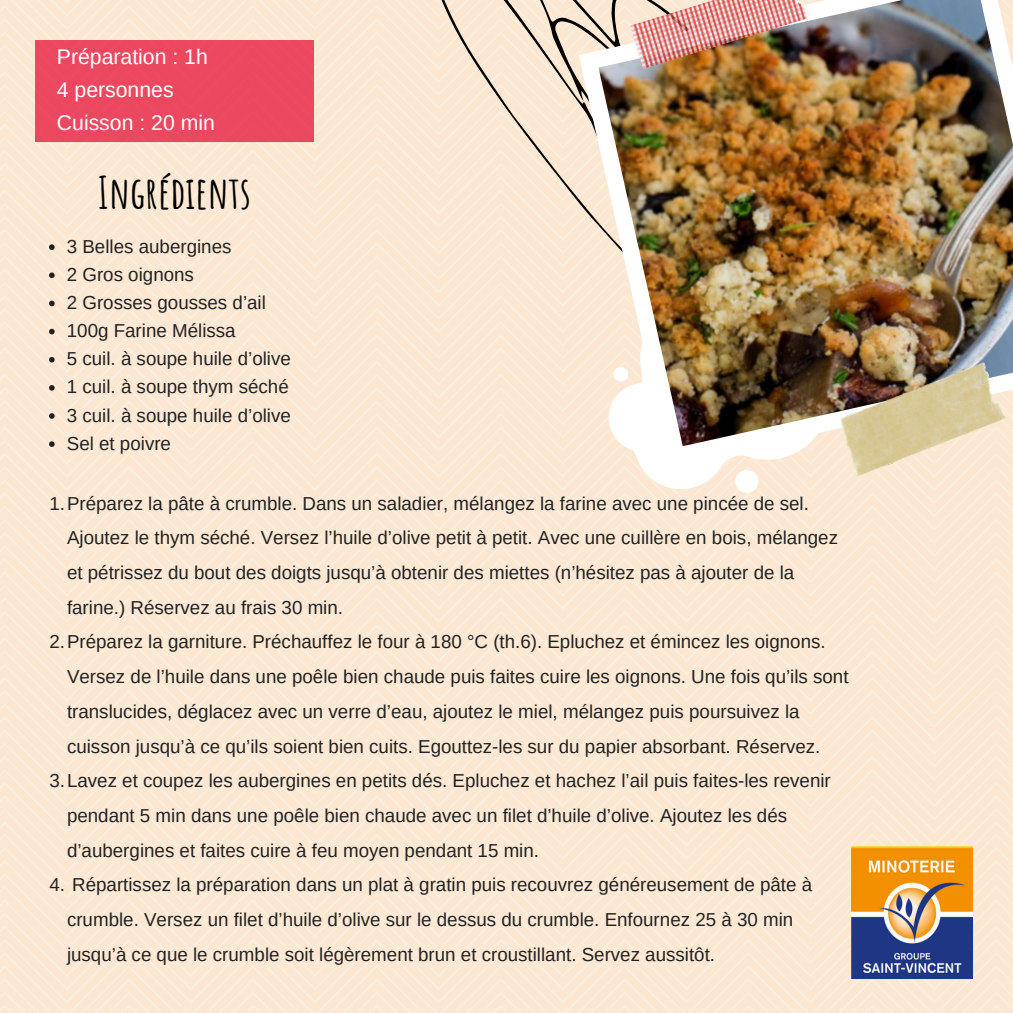
<style>
.page{position:relative;width:1013px;height:1013px;background:#fff}
.page>*{position:absolute;margin:0;border:0;box-sizing:border-box;transform-origin:0 0}
.t1{font:700 43.75px "Amatic SC";color:#000}
.t2{font:21.25px/32.9px "Arimo";color:#fff}
.t3{font:18.75px/28.1px "Arimo";color:#222}
</style>
<div class="page">
<img style="left:0;top:0;width:1012px;height:1012px">
<svg style="left:608px;top:466px;width:221px;height:27px"></svg>
<svg style="left:488px;top:274px;width:90px;height:47px;background:#fce9d4"></svg>
<svg style="left:427px;top:0;width:151px;height:274px;background:#f4e1cd"></svg>
<img style="left:578px;top:0;width:434px;height:466px">
<img style="left:830px;top:350px;width:182px;height:128px">
<div style="left:35px;top:41px;width:279px;height:100px;background:#eb485f"></div>
<img style="left:851px;top:848px;width:121px;height:130px">
<img style="left:630px;top:0;width:180px;height:69px">
<svg style="left:49px;top:244px;width:6px;height:6px"></svg>
<svg style="left:49px;top:272px;width:6px;height:6px"></svg>
<svg style="left:49px;top:300px;width:6px;height:6px"></svg>
<svg style="left:49px;top:329px;width:6px;height:5px"></svg>
<svg style="left:49px;top:357px;width:6px;height:5px"></svg>
<svg style="left:49px;top:385px;width:6px;height:5px"></svg>
<svg style="left:49px;top:413px;width:6px;height:6px"></svg>
<svg style="left:49px;top:441px;width:6px;height:6px"></svg>
<p class="t2" style="left:57px;top:40px;width:159px">Préparation : 1h<br>4 personnes<br>Cuisson : 20 min</p>
<h1 class="t1" style="left:98px;top:165px;width:155px">Ingrédients</h1>
<p class="t3" style="left:67px;top:232px;width:225px">3 Belles aubergines<br>2 Gros oignons<br>2 Grosses gousses d’ail<br>100g Farine Mélissa<br>5 cuil. à soupe huile d’olive<br>1 cuil. à soupe thym séché<br>3 cuil. à soupe huile d’olive<br>Sel et poivre</p>
<p class="t3" style="left:49px;top:489px;width:761px">1.Préparez la pâte à crumble. Dans un saladier, mélangez la farine avec une pincée de sel.</p>
<p class="t3" style="left:67px;top:524px;width:772px">Ajoutez le thym séché. Versez l’huile d’olive petit à petit. Avec une cuillère en bois, mélangez</p>
<p class="t3" style="left:67px;top:558px;width:728px">et pétrissez du bout des doigts jusqu’à obtenir des miettes (n’hésitez pas à ajouter de la</p>
<p class="t3" style="left:67px;top:593px;width:277px">farine.) Réservez au frais 30 min.</p>
<p class="t3" style="left:49px;top:628px;width:777px">2.Préparez la garniture. Préchauffez le four à 180 °C (th.6). Epluchez et émincez les oignons.</p>
<p class="t3" style="left:67px;top:662px;width:783px">Versez de l’huile dans une poêle bien chaude puis faites cuire les oignons. Une fois qu’ils sont</p>
<p class="t3" style="left:67px;top:697px;width:734px">translucides, déglacez avec un verre d’eau, ajoutez le miel, mélangez puis poursuivez la</p>
<p class="t3" style="left:67px;top:732px;width:755px">cuisson jusqu’à ce qu’ils soient bien cuits. Egouttez-les sur du papier absorbant. Réservez.</p>
<p class="t3" style="left:49px;top:766px;width:782px">3.Lavez et coupez les aubergines en petits dés. Epluchez et hachez l’ail puis faites-les revenir</p>
<p class="t3" style="left:67px;top:801px;width:721px">pendant 5 min dans une poêle bien chaude avec un filet d’huile d’olive. Ajoutez les dés</p>
<p class="t3" style="left:67px;top:836px;width:473px">d’aubergines et faites cuire à feu moyen pendant 15 min.</p>
<p class="t3" style="left:67px;top:867px;width:746px;line-height:34.8px;text-indent:-17px">4. Répartissez la préparation dans un plat à gratin puis recouvrez généreusement de pâte à crumble. Versez un filet d’huile d’olive sur le dessus du crumble. Enfournez 25 à 30 min jusqu’à ce que le crumble soit légèrement brun et croustillant. Servez aussitôt.</p>
</div>
